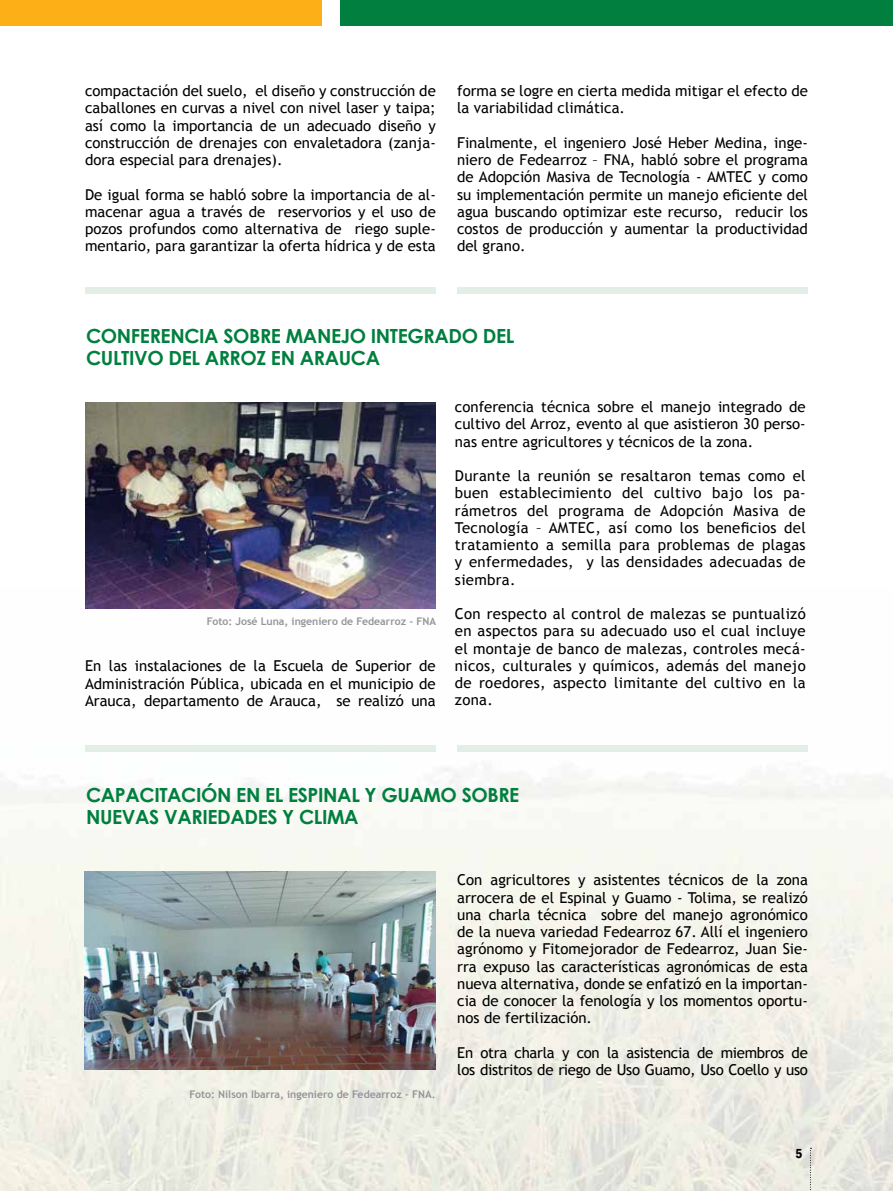
<style>
.page{position:relative;width:893px;height:1191px;background:#fff}
.page>*{position:absolute;margin:0;border:0;box-sizing:border-box;transform-origin:0 0}
.t1{font:700 19.5px/22.5px "Century Gothic";letter-spacing:-.02em;color:#007f3e}
.t2{font:15px/17.2px "Trebuchet MS";color:#000;text-align:justify}
.t3{font:15px/17.2px "Trebuchet MS";letter-spacing:-.02em;color:#000}
.t4{font:600 condensed 13.5px "Franklin Gothic";color:#000}
.t5{font:700 10.5px "Trebuchet MS";color:#939598}
</style>
<div class="page">
<img style="left:0;top:608px;width:893px;height:583px">
<svg style="left:810px;top:1147px;width:1px;height:44px"></svg>
<div style="left:340px;top:0;width:553px;height:26px;background:#007f3e"></div>
<div style="left:0;top:0;width:321px;height:26px;background:#fcaf17"></div>
<div style="left:85px;top:287px;width:351px;height:6px;background:#e3eee6"></div>
<div style="left:85px;top:746px;width:351px;height:6px;background:#e3eee6"></div>
<div style="left:457px;top:287px;width:351px;height:6px;background:#e3eee6"></div>
<div style="left:457px;top:746px;width:351px;height:6px;background:#e3eee6"></div>
<img style="left:85px;top:403px;width:351px;height:205px">
<img style="left:84px;top:871px;width:352px;height:198px">
<p class="t2" style="left:85px;top:82px;width:352px">compactación del suelo, el diseño y construcción de caballones en curvas a nivel con nivel laser y taipa; así como la importancia de un adecuado diseño y construcción de drenajes con envaletadora (zanja&shy;dora especial para drenajes).</p>
<p class="t2" style="left:85px;top:186px;width:352px">De igual forma se habló sobre la importancia de al&shy;macenar agua a través de reservorios y el uso de pozos profundos como alternativa de riego suple&shy;mentario, para garantizar la oferta hídrica y de esta</p>
<p class="t2" style="left:457px;top:82px;width:352px">forma se logre en cierta medida mitigar el efecto de la variabilidad climática.</p>
<p class="t2" style="left:457px;top:134px;width:352px">Finalmente, el ingeniero José Heber Medina, inge&shy;niero de Fedearroz – FNA, habló sobre el programa de Adopción Masiva de Tecnología - AMTEC y como su implementación permite un manejo eficiente del agua buscando optimizar este recurso, reducir los costos de producción y aumentar la productividad del grano.</p>
<h1 class="t1" style="left:86px;top:324px;width:28px">CONFERENCIA</h1>
<h1 class="t1" style="left:223px;top:324px;width:13px">SOBRE</h1>
<h1 class="t1" style="left:286px;top:324px;width:15px">MANE</h1>
<h1 class="t1" style="left:341px;top:324px;width:43px">JO INTEGRADO</h1>
<h1 class="t1" style="left:483px;top:324px;width:11px">DEL</h1>
<h1 class="t1" style="left:86px;top:346px;width:12px">CULTIVO</h1>
<h1 class="t1" style="left:168px;top:346px;width:11px">DEL</h1>
<h1 class="t1" style="left:205px;top:346px;width:14px">ARRO</h1>
<h1 class="t1" style="left:257px;top:346px;width:72px">Z EN ARAUCA</h1>
<p class="t5" style="left:207px;top:614px;width:231px">Foto: José Luna, ingeniero de Fedearroz - FNA</p>
<p class="t2" style="left:85px;top:657px;width:352px">En las instalaciones de la Escuela de Superior de Administración Pública, ubicada en el municipio de Arauca, departamento de Arauca, se realizó una</p>
<p class="t2" style="left:455px;top:398px;width:352px">conferencia técnica sobre el manejo integrado de cultivo del Arroz, evento al que asistieron 30 perso&shy;nas entre agricultores y técnicos de la zona.</p>
<p class="t2" style="left:455px;top:467px;width:352px">Durante la reunión se resaltaron temas como el buen establecimiento del cultivo bajo los pa&shy;rámetros del programa de Adopción Masiva de Tecnología – AMTEC, así como los beneficios del tratamiento a semilla para problemas de plagas y enfermedades, y las densidades adecuadas de siembra.</p>
<p class="t2" style="left:455px;top:605px;width:352px">Con respecto al control de malezas se puntualizó en aspectos para su adecuado uso el cual incluye el montaje de banco de malezas, controles mecá&shy;nicos, culturales y químicos, además del manejo de roedores, aspecto limitante del cultivo en la zona.</p>
<h1 class="t1" style="left:86px;top:782px;width:388px">CAPACITACIÓN EN EL ESPINAL Y GUAMO SOBRE<br>NUEVAS VARIEDADES Y CLIMA</h1>
<p class="t5" style="left:189px;top:1087px;width:248px">Foto: Nilson Ibarra, ingeniero de Fedearroz – FNA.</p>
<p class="t2" style="left:457px;top:871px;width:352px">Con agricultores y asistentes técnicos de la zona arrocera de el Espinal y Guamo - Tolima, se realizó una charla técnica sobre del manejo agronómico de la nueva variedad Fedearroz 67. Allí el ingeniero agrónomo y Fitomejorador de Fedearroz, Juan Sie&shy;rra expuso las características agronómicas de esta nueva alternativa, donde se enfatizó en la importan&shy;cia de conocer la fenología y los momentos oportu&shy;nos de fertilización.</p>
<p class="t3" style="left:457px;top:1044px;width:352px">En otra charla y con la asistencia de miembros de los distritos de riego de Uso Guamo, Uso Coello y uso</p>
<p class="t4" style="left:795px;top:1144px;width:8px">5</p>
</div>
